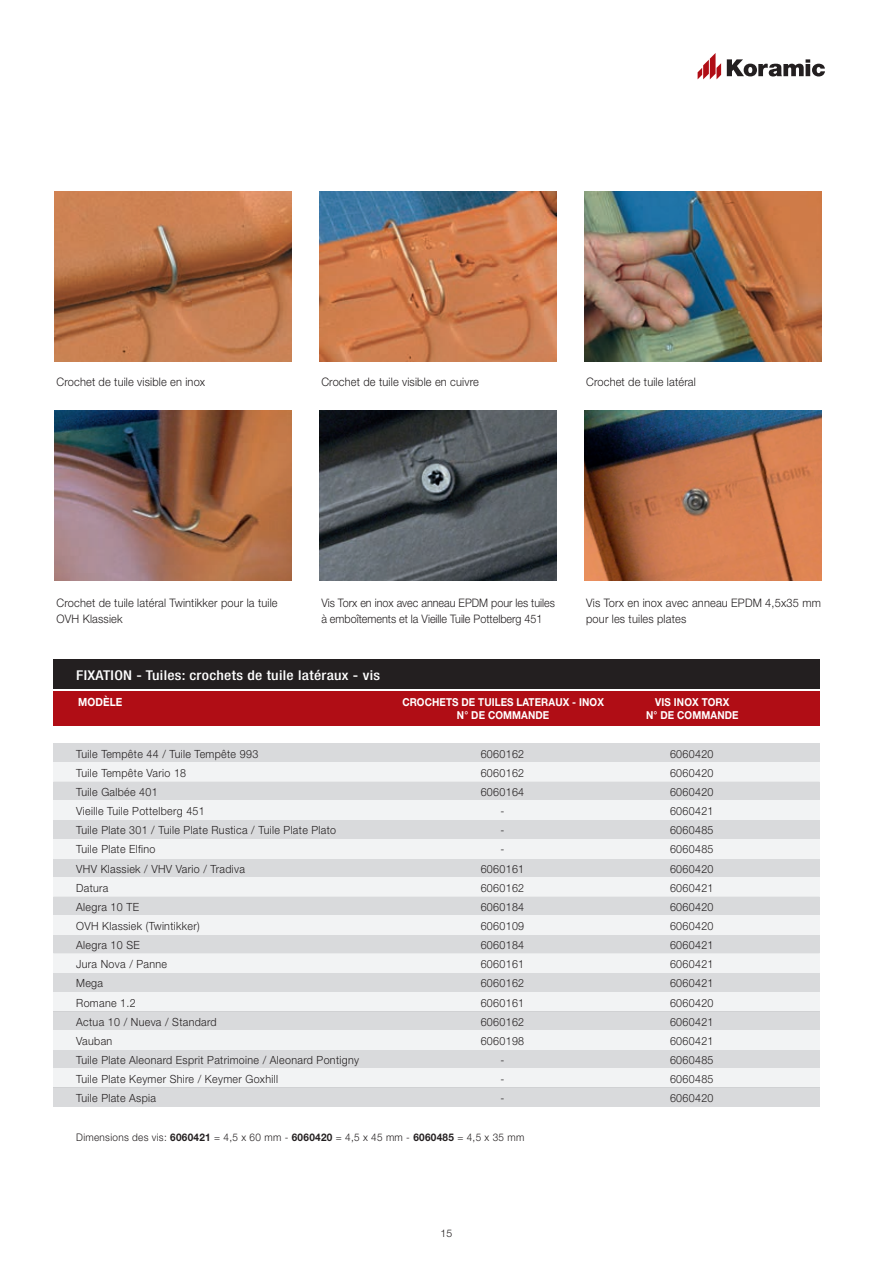
<style>
.page{position:relative;width:893px;height:1263px;background:#fff}
.page>*{position:absolute;margin:0;border:0;box-sizing:border-box;transform-origin:0 0}
.t1{font:500 condensed 13.5px "Helvetica Neue LT Std";letter-spacing:.02em;color:#fff;scale:1.15 1}
.t2{font:300 11.7px/16.8px "Helvetica Neue LT Std";letter-spacing:.015em;color:#231f20;scale:.94 1}
.t3{font:300 11.7px/16.8px "Helvetica Neue LT Std";letter-spacing:.015em;color:#231f20;scale:.92 1}
.t4{font:300 11.25px "Helvetica Neue LT Std";letter-spacing:.03em;color:#231f20;scale:.95 1}
.t5{font:700 11.25px "Helvetica Neue LT Std";letter-spacing:.01em;color:#fff;scale:.9 1}
.t6{font:700 10.95px "Helvetica Neue LT Std";letter-spacing:.01em;color:#fff;scale:.9 1}
.t7{font:300 10.5px "Helvetica Neue LT Std";letter-spacing:.03em;color:#231f20;scale:.95 1}
.t8{font:300 10.5px "Helvetica Neue LT Std";letter-spacing:.03em;color:#231f20}
.s1{font-weight:700}
</style>
<div class="page">
<div style="left:54px;top:659px;width:765px;height:29px;background:#231f20"></div>
<div style="left:54px;top:691px;width:765px;height:34px;background:#b00d15"></div>
<div style="left:54px;top:743px;width:765px;height:19px;background:#d9dadc"></div>
<div style="left:54px;top:819px;width:765px;height:19px;background:#d9dadc"></div>
<div style="left:54px;top:857px;width:765px;height:20px;background:#d9dadc"></div>
<div style="left:54px;top:934px;width:765px;height:19px;background:#d9dadc"></div>
<div style="left:54px;top:972px;width:765px;height:19px;background:#d9dadc"></div>
<div style="left:54px;top:1049px;width:765px;height:19px;background:#d9dadc"></div>
<svg style="left:54px;top:762px;width:765px;height:57px"></svg>
<div style="left:54px;top:838px;width:765px;height:19px;background:#f2f3f4"></div>
<svg style="left:54px;top:877px;width:765px;height:57px"></svg>
<div style="left:54px;top:953px;width:765px;height:19px;background:#f2f3f4"></div>
<svg style="left:54px;top:991px;width:765px;height:58px"></svg>
<svg style="left:54px;top:1068px;width:765px;height:38px"></svg>
<svg style="left:726px;top:59px;width:98px;height:17px"></svg>
<svg style="left:697px;top:53px;width:23px;height:26px"></svg>
<img style="left:55px;top:191px;width:236px;height:170px">
<img style="left:319px;top:191px;width:237px;height:170px">
<img style="left:584px;top:191px;width:236px;height:170px">
<img style="left:55px;top:410px;width:236px;height:170px">
<img style="left:319px;top:410px;width:237px;height:170px">
<img style="left:584px;top:410px;width:236px;height:170px">
<p class="t2" style="left:56px;top:373px;width:160px">Crochet de tuile visible en inox</p>
<p class="t2" style="left:321px;top:373px;width:169px">Crochet de tuile visible en cuivre</p>
<p class="t2" style="left:586px;top:373px;width:118px">Crochet de tuile latéral</p>
<p class="t2" style="left:56px;top:593px;width:237px">Crochet de tuile latéral Twintikker pour la tuile<br>OVH Klassiek</p>
<p class="t3" style="left:321px;top:593px;width:255px">Vis Torx en inox avec anneau EPDM pour les tuiles à emboîtements et la Vieille Tuile Pottelberg 451</p>
<p class="t2" style="left:586px;top:593px;width:251px">Vis Torx en inox avec anneau EPDM 4,5x35 mm pour les tuiles plates</p>
<p class="t1" style="left:76px;top:667px;width:265px">FIXATION - Tuiles: crochets de tuile latéraux - vis</p>
<p class="t5" style="left:78px;top:694px;width:51px">MODÈLE</p>
<p class="t6" style="left:402px;top:695px;width:225px">CROCHETS DE TUILES LATERAUX - INOX</p>
<p class="t6" style="left:655px;top:695px;width:84px">VIS INOX TORX</p>
<p class="t6" style="left:457px;top:707px;width:104px">N° DE COMMANDE</p>
<p class="t6" style="left:646px;top:707px;width:104px">N° DE COMMANDE</p>
<p class="t4" style="left:76px;top:746px;width:193px">Tuile Tempête 44 / Tuile Tempête 993</p>
<p class="t4" style="left:480px;top:746px;width:47px">6060162</p>
<p class="t4" style="left:669px;top:746px;width:47px">6060420</p>
<p class="t4" style="left:76px;top:765px;width:117px">Tuile Tempête Vario 18</p>
<p class="t4" style="left:480px;top:765px;width:47px">6060162</p>
<p class="t4" style="left:669px;top:765px;width:47px">6060420</p>
<p class="t4" style="left:76px;top:785px;width:87px">Tuile Galbée 401</p>
<p class="t4" style="left:480px;top:785px;width:47px">6060164</p>
<p class="t4" style="left:669px;top:785px;width:47px">6060420</p>
<p class="t4" style="left:76px;top:804px;width:137px">Vieille Tuile Pottelberg 451</p>
<p class="t4" style="left:500px;top:804px;width:6px">-</p>
<p class="t4" style="left:669px;top:804px;width:47px">6060421</p>
<p class="t4" style="left:76px;top:823px;width:275px">Tuile Plate 301 / Tuile Plate Rustica / Tuile Plate Plato</p>
<p class="t4" style="left:500px;top:823px;width:6px">-</p>
<p class="t4" style="left:669px;top:823px;width:47px">6060485</p>
<p class="t4" style="left:76px;top:842px;width:85px">Tuile Plate Elfino</p>
<p class="t4" style="left:500px;top:842px;width:6px">-</p>
<p class="t4" style="left:669px;top:842px;width:47px">6060485</p>
<p class="t4" style="left:76px;top:861px;width:179px">VHV Klassiek / VHV Vario / Tradiva</p>
<p class="t4" style="left:480px;top:861px;width:47px">6060161</p>
<p class="t4" style="left:669px;top:861px;width:47px">6060420</p>
<p class="t4" style="left:76px;top:880px;width:35px">Datura</p>
<p class="t4" style="left:480px;top:880px;width:47px">6060162</p>
<p class="t4" style="left:669px;top:880px;width:47px">6060421</p>
<p class="t4" style="left:76px;top:899px;width:68px">Alegra 10 TE</p>
<p class="t4" style="left:480px;top:899px;width:47px">6060184</p>
<p class="t4" style="left:669px;top:899px;width:47px">6060420</p>
<p class="t4" style="left:76px;top:918px;width:131px">OVH Klassiek (Twintikker)</p>
<p class="t4" style="left:480px;top:918px;width:47px">6060109</p>
<p class="t4" style="left:669px;top:918px;width:47px">6060420</p>
<p class="t4" style="left:76px;top:938px;width:68px">Alegra 10 SE</p>
<p class="t4" style="left:480px;top:938px;width:47px">6060184</p>
<p class="t4" style="left:669px;top:938px;width:47px">6060421</p>
<p class="t4" style="left:76px;top:957px;width:97px">Jura Nova / Panne</p>
<p class="t4" style="left:480px;top:957px;width:47px">6060161</p>
<p class="t4" style="left:669px;top:957px;width:47px">6060421</p>
<p class="t4" style="left:76px;top:976px;width:30px">Mega</p>
<p class="t4" style="left:480px;top:976px;width:47px">6060162</p>
<p class="t4" style="left:669px;top:976px;width:47px">6060421</p>
<p class="t4" style="left:76px;top:995px;width:64px">Romane 1.2</p>
<p class="t4" style="left:480px;top:995px;width:47px">6060161</p>
<p class="t4" style="left:669px;top:995px;width:47px">6060420</p>
<p class="t4" style="left:76px;top:1014px;width:149px">Actua 10 / Nueva / Standard</p>
<p class="t4" style="left:480px;top:1014px;width:47px">6060162</p>
<p class="t4" style="left:669px;top:1014px;width:47px">6060421</p>
<p class="t4" style="left:76px;top:1033px;width:39px">Vauban</p>
<p class="t4" style="left:480px;top:1033px;width:47px">6060198</p>
<p class="t4" style="left:669px;top:1033px;width:47px">6060421</p>
<p class="t4" style="left:76px;top:1052px;width:299px">Tuile Plate Aleonard Esprit Patrimoine / Aleonard Pontigny</p>
<p class="t4" style="left:500px;top:1052px;width:6px">-</p>
<p class="t4" style="left:669px;top:1052px;width:47px">6060485</p>
<p class="t4" style="left:76px;top:1072px;width:214px">Tuile Plate Keymer Shire / Keymer Goxhill</p>
<p class="t4" style="left:500px;top:1072px;width:6px">-</p>
<p class="t4" style="left:669px;top:1072px;width:47px">6060485</p>
<p class="t4" style="left:76px;top:1091px;width:85px">Tuile Plate Aspia</p>
<p class="t4" style="left:500px;top:1091px;width:6px">-</p>
<p class="t4" style="left:669px;top:1091px;width:47px">6060420</p>
<p class="t7" style="left:76px;top:1130px;width:473px">Dimensions des vis: <span class="s1">6060421</span> = 4,5 x 60 mm - <span class="s1">6060420</span> = 4,5 x 45 mm - <span class="s1">6060485</span> = 4,5 x 35 mm</p>
<p class="t8" style="left:440px;top:1226px;width:13px">15</p>
</div>
